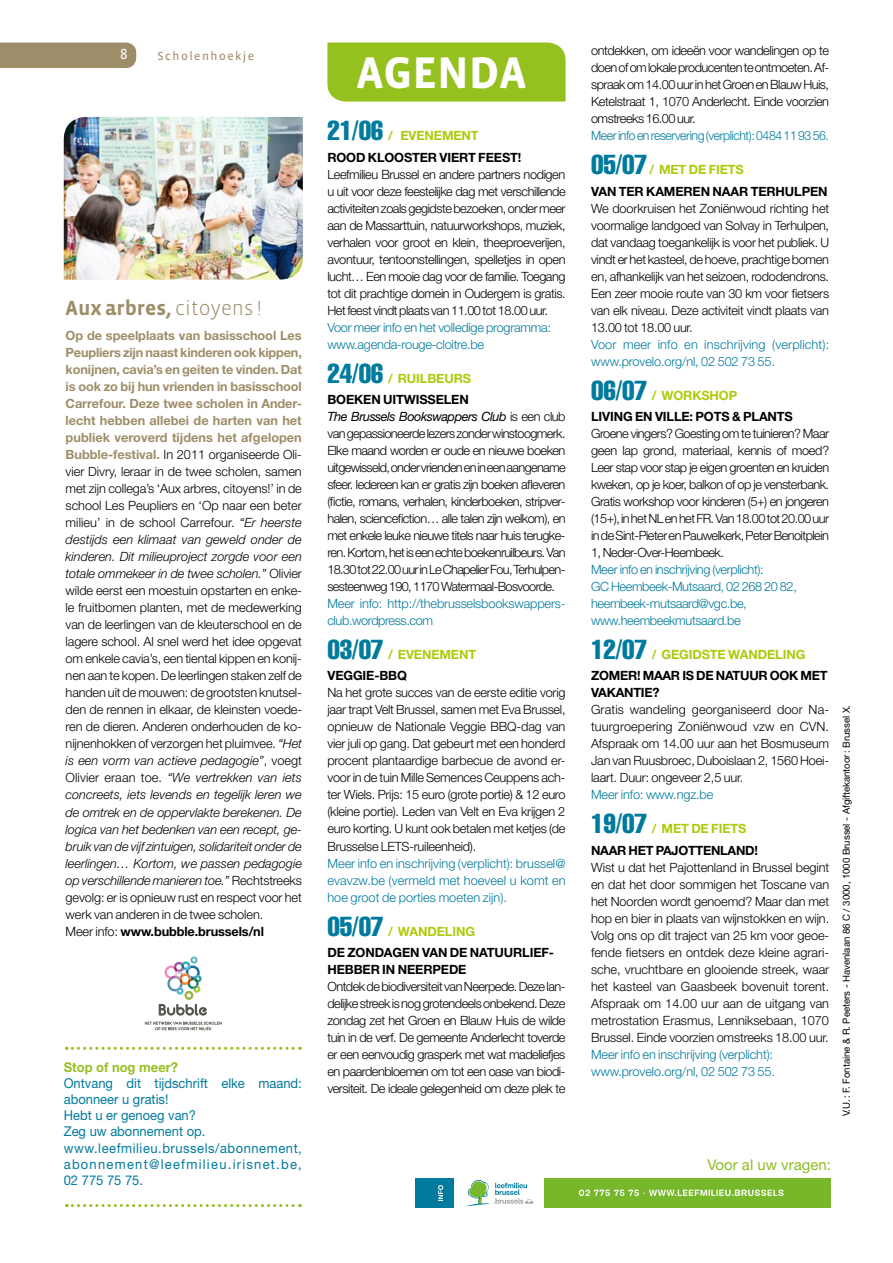
<style>
.page{position:relative;width:893px;height:1263px;background:#fff}
.page>*{position:absolute;margin:0;border:0;box-sizing:border-box;transform-origin:0 0}
.t1{font:700 45.45px "Vista Sans";color:#fff}
.t2{font:700 21px "Vista Sans";color:#9e8d69}
.t3{font:15px "Helvetica Neue";color:#8dbe22}
.t4{font:15px "Vista Sans Reg";color:#fff}
.t5{font:13.5px/16.2px "Helvetica Neue";color:#007a9d;scale:.96 1}
.t6{font:700 13.5px "Helvetica Neue";color:#95c11f;scale:.96 1}
.t7{font:300 12.75px/17px "Helvetica Neue LT Std";letter-spacing:-.03em;color:#000;text-align:justify}
.t8{font:300 12.75px/17px "Helvetica Neue";letter-spacing:-.01em;color:#000}
.t9{font:300 12.75px/17px "Helvetica Neue LT Std";letter-spacing:-.02em;color:#007a9d}
.t10{font:700 12.75px/21.3px "Helvetica Neue";letter-spacing:-.01em;color:#000}
.t11{font:300 12.75px/17px "Helvetica Neue LT Std";letter-spacing:.01em;color:#007a9d}
.t12{font:300 12.75px "Helvetica Neue LT Std";letter-spacing:-.02em;color:#007a9d;scale:.96 1}
.t13{font:700 12.75px/21.3px "Helvetica Neue";letter-spacing:-.01em;color:#afca0b}
.t14{font:12px "Vista Sans Reg";letter-spacing:.125em;color:#9e8d69}
.t15{font:9.75px "Helvetica Neue";letter-spacing:-.005em;color:#000}
.s1{font-family:"Helvetica";font-weight:400;font-stretch:extra-condensed;font-size:27px;color:#007a9d}
.s2{color:#afca0b}
.s3{font-weight:400;font-style:italic}
.s4{color:#000}
.s5{font-weight:300}
.s6{font-weight:700;color:#9e8d69}
.s7{font-style:italic}
.s8{font-weight:700}
</style>
<div class="page">
<div style="left:415px;top:1178px;width:39px;height:30px;background:#007a9d"></div>
<div style="left:545px;top:1178px;width:286px;height:30px;background:#76b82a"></div>
<svg style="left:579px;top:1189px;width:204px;height:7px"></svg>
<svg style="left:438px;top:1185px;width:5px;height:16px"></svg>
<svg style="left:466px;top:1179px;width:67px;height:27px"></svg>
<div style="left:327px;top:43px;width:239px;height:59px;background:#95c11f"></div>
<div style="left:0;top:43px;width:136px;height:25px;background:#9e8d69"></div>
<svg style="left:66px;top:1047px;width:235px;height:3px"></svg>
<svg style="left:66px;top:1204px;width:235px;height:3px"></svg>
<svg style="left:159px;top:956px;width:48px;height:59px"></svg>
<svg style="left:145px;top:1022px;width:77px;height:8px"></svg>
<img style="left:64px;top:117px;width:239px;height:163px">
<p class="t7" style="left:591px;top:42px;width:240px">ontdekken, om ideeën voor wandelingen op te doen of om lokale producenten te ontmoeten. Af&shy;spraak om 14.00 uur in het Groen en Blauw Huis, Ketelstraat 1, 1070 Anderlecht. Einde voorzien omstreeks 16.00 uur.</p>
<p class="t12" style="left:591px;top:128px;width:249px">Meer info en reservering (verplicht): 0484 11 93 56.</p>
<p class="t10" style="left:591px;top:159px;width:238px"><span class="s1">05/07</span> <span class="s2">/ MET DE FIETS<br></span>VAN TER KAMEREN NAAR TERHULPEN</p>
<p class="t7" style="left:591px;top:199px;width:240px">We doorkruisen het Zoniënwoud richting het voormalige landgoed van Solvay in Terhulpen, dat vandaag toegankelijk is voor het publiek. U vindt er het kasteel, de hoeve, prachtige bomen en, afhankelijk van het seizoen, rododendrons.<br>Een zeer mooie route van 30 km voor fietsers van elk niveau. Deze activiteit vindt plaats van 13.00 tot 18.00 uur.</p>
<p class="t11" style="left:591px;top:335px;width:240px">Voor meer info en inschrijving (verplicht): www.provelo.org/nl, 02 502 73 55.</p>
<p class="t10" style="left:591px;top:384px;width:203px"><span class="s1">06/07</span> <span class="s2">/ WORKSHOP<br></span>LIVING EN VILLE: POTS &amp; PLANTS</p>
<p class="t7" style="left:591px;top:425px;width:240px">Groene vingers? Goesting om te tuinieren? Maar geen lap grond, materiaal, kennis of moed?<br>Leer stap voor stap je eigen groenten en kruiden kweken, op je koer, balkon of op je vensterbank.<br>Gratis workshop voor kinderen (5+) en jongeren (15+), in het NL en het FR. Van 18.00 tot 20.00 uur in de Sint-Pieter en Pauwelkerk, Peter Benoitplein 1, Neder-Over-Heembeek.</p>
<p class="t9" style="left:591px;top:561px;width:207px">Meer info en inschrijving (verplicht):<br>GC Heembeek-Mutsaard, 02 268 20 82, heembeek-mutsaard@vgc.be, www.heembeekmutsaard.be</p>
<p class="t10" style="left:591px;top:644px;width:238px"><span class="s1">12/07</span> <span class="s2">/ GEGIDSTE WANDELING<br></span>ZOMER! MAAR IS DE NATUUR OOK MET</p>
<p class="t10" style="left:591px;top:682px;width:70px">VAKANTIE?</p>
<p class="t7" style="left:591px;top:701px;width:240px">Gratis wandeling georganiseerd door Na&shy;tuurgroepering Zoniënwoud vzw en CVN.<br>Afspraak om 14.00 uur aan het Bosmuseum Jan van Ruusbroec, Duboislaan 2, 1560 Hoei&shy;laart. Duur: ongeveer 2,5 uur.</p>
<p class="t9" style="left:591px;top:786px;width:124px">Meer info: www.ngz.be</p>
<p class="t10" style="left:591px;top:818px;width:168px"><span class="s1">19/07</span> <span class="s2">/ MET DE FIETS<br></span>NAAR HET PAJOTTENLAND!</p>
<p class="t7" style="left:591px;top:858px;width:240px">Wist u dat het Pajottenland in Brussel begint en dat het door sommigen het Toscane van het Noorden wordt genoemd? Maar dan met hop en bier in plaats van wijnstokken en wijn.<br>Volg ons op dit traject van 25 km voor geoe&shy;fende fietsers en ontdek deze kleine agrari&shy;sche, vruchtbare en glooiende streek, waar het kasteel van Gaasbeek bovenuit torent.<br>Afspraak om 14.00 uur aan de uitgang van metrostation Erasmus, Lenniksebaan, 1070<br>Brussel. Einde voorzien omstreeks 18.00 uur.</p>
<p class="t9" style="left:591px;top:1045px;width:184px">Meer info en inschrijving (verplicht):</p>
<p class="t4" style="left:120px;top:46px;width:9px">8</p>
<p class="t14" style="left:158px;top:50px;width:98px">Scholenhoekje</p>
<h1 class="t1" style="left:356px;top:50px;width:171px">AGENDA</h1>
<p class="t10" style="left:327px;top:125px;width:195px"><span class="s1">21/06</span> <span class="s2">/ EVENEMENT<br></span>ROOD KLOOSTER VIERT FEEST!</p>
<p class="t7" style="left:327px;top:165px;width:240px">Leefmilieu Brussel en andere partners nodigen u uit voor deze feestelijke dag met verschillende activiteiten zoals gegidste bezoeken, onder meer aan de Massarttuin, natuurworkshops, muziek, verhalen voor groot en klein, theeproeverijen, avontuur, tentoonstellingen, spelletjes in open lucht… Een mooie dag voor de familie. Toegang tot dit prachtige domein in Oudergem is gratis.<br>Het feest vindt plaats van 11.00 tot 18.00 uur.</p>
<p class="t9" style="left:327px;top:318px;width:225px">Voor meer info en het volledige programma: www.agenda-rouge-cloitre.be</p>
<p class="t10" style="left:327px;top:367px;width:145px"><span class="s1">24/06</span> <span class="s2">/ RUILBEURS<br></span>BOEKEN UITWISSELEN</p>
<p class="t7" style="left:327px;top:408px;width:240px"><span class="s3">The Brussels Bookswappers Club</span> is een club van gepassioneerde lezers zonder winstoogmerk.<br>Elke maand worden er oude en nieuwe boeken uitgewisseld, onder vrienden en in een aangename sfeer. Iedereen kan er gratis zijn boeken afleveren (fictie, romans, verhalen, kinderboeken, stripver&shy;halen, sciencefiction… alle talen zijn welkom), en met enkele leuke nieuwe titels naar huis terugke&shy;ren. Kortom, het is een echte boekenruilbeurs. Van 18.30 tot 22.00 uur in Le Chapelier Fou, Terhulpen&shy;sesteenweg 190, 1170 Watermaal-Bosvoorde.</p>
<p class="t9" style="left:327px;top:595px;width:240px">Meer info: http://thebrusselsbookswappers&shy;club.wordpress.com</p>
<p class="t13" style="left:327px;top:644px;width:150px"><span class="s1">03/07</span> / EVENEMENT<br><span class="s4">VEGGIE-BBQ</span></p>
<p class="t7" style="left:327px;top:684px;width:240px">Na het grote succes van de eerste editie vorig jaar trapt Velt Brussel, samen met Eva Brussel, opnieuw de Nationale Veggie BBQ-dag van vier juli op gang. Dat gebeurt met een honderd procent plantaardige barbecue de avond er&shy;voor in de tuin Mille Semences Ceuppens ach&shy;ter Wiels. Prijs: 15 euro (grote portie) &amp; 12 euro (kleine portie). Leden van Velt en Eva krijgen 2 euro korting. U kunt ook betalen met ketjes (de Brusselse LETS-ruileenheid).</p>
<p class="t9" style="left:327px;top:854px;width:240px;text-align:justify">Meer info en inschrijving (verplicht): brussel@ evavzw.be (vermeld met hoeveel u komt en hoe groot de porties moeten zijn).</p>
<p class="t10" style="left:327px;top:920px;width:228px"><span class="s1">05/07</span> <span class="s2">/ WANDELING<br></span>DE ZONDAGEN VAN DE NATUURLIEF-</p>
<p class="t10" style="left:327px;top:958px;width:141px">HEBBER IN NEERPEDE</p>
<p class="t7" style="left:327px;top:977px;width:240px">Ontdek de biodiversiteit van Neerpede. Deze lan&shy;delijke streek is nog grotendeels onbekend. Deze zondag zet het Groen en Blauw Huis de wilde tuin in de verf. De gemeente Anderlecht toverde er een eenvoudig grasperk met wat madeliefjes en paardenbloemen om tot een oase van biodi&shy;versiteit. De ideale gelegenheid om deze plek te</p>
<h2 class="t2" style="left:66px;top:297px;width:198px">Aux arbres, <span class="s5">citoyens !</span></h2>
<p class="t8" style="left:66px;top:327px;width:238px"><span class="s6">Op de speelplaats van basisschool Les Peupliers zijn naast kinderen ook kippen, konijnen, cavia’s en geiten te vinden. Dat is ook zo bij hun vrienden in basisschool Carrefour. Deze twee scholen in Ander&shy;lecht hebben allebei de harten van het publiek veroverd tijdens het afgelopen Bubble-festival.</span> In 2011 organiseerde Oli&shy;vier Divry, leraar in de twee scholen, samen met zijn collega’s ‘Aux arbres, citoyens!’ in de school Les Peupliers en ‘Op naar een beter milieu’ in de school Carrefour. <span class="s7">“Er heerste destijds een klimaat van geweld onder de kinderen. Dit milieuproject zorgde voor een totale ommekeer in de twee scholen.”</span> Olivier wilde eerst een moestuin opstarten en enke&shy;le fruitbomen planten, met de medewerking van de leerlingen van de kleuterschool en de lagere school. Al snel werd het idee opgevat om enkele cavia’s, een tiental kippen en konij&shy;nen aan te kopen. De leerlingen staken zelf de handen uit de mouwen: de grootsten knutsel&shy;den de rennen in elkaar, de kleinsten voede&shy;ren de dieren. Anderen onderhouden de ko&shy;nijnenhokken of verzorgen het pluimvee. <span class="s7">“Het is een vorm van actieve pedagogie”</span>, voegt Olivier eraan toe. <span class="s7">“We vertrekken van iets concreets, iets levends en tegelijk leren we de omtrek en de oppervlakte berekenen. De logica van het bedenken van een recept, ge&shy;bruik van de vijf zintuigen, solidariteit onder de leerlingen… Kortom, we passen pedagogie op verschillende manieren toe.”</span> Rechtstreeks gevolg: er is opnieuw rust en respect voor het werk van anderen in de twee scholen.<br>Meer info: <span class="s8">www.bubble.brussels/nl</span></p>
<p class="t6" style="left:64px;top:1058px;width:121px">Stop of nog meer?</p>
<p class="t9" style="left:591px;top:1062px;width:185px">www.provelo.org/nl, 02 502 73 55.</p>
<p class="t5" style="left:64px;top:1075px;width:250px">Ontvang dit tijdschrift elke maand: abonneer u gratis!<br>Hebt u er genoeg van?<br>Zeg uw abonnement op. www.leefmilieu.brussels/abonnement, abonnement@leefmilieu.irisnet.be,<br>02 775 75 75.</p>
<p class="t3" style="left:707px;top:1156px;width:125px">Voor al uw vragen:</p>
<p class="t15" style="left:840px;top:1116px;width:413px;rotate:-90deg">V.U.: F. Fontaine &amp; R. Peeters - Havenlaan 86 C / 3000, 1000 Brussel - Afgiftekantoor: Brussel X.</p>
</div>
